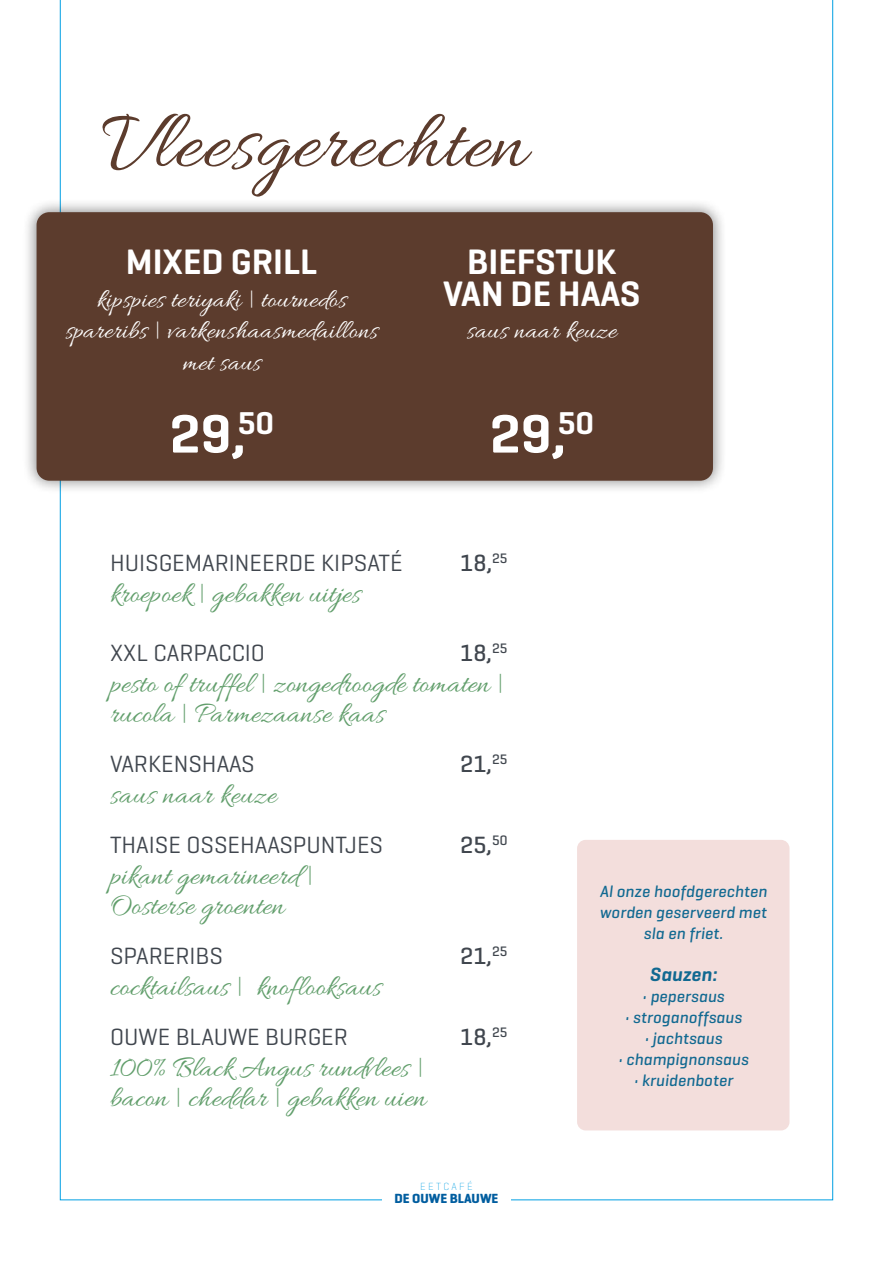
<style>
.page{position:relative;width:893px;height:1263px;background:#fff}
.page>*{position:absolute;margin:0;border:0;box-sizing:border-box;transform-origin:0 0}
.t1{font:85.05px "Allura";letter-spacing:.01em;color:#5c3c2d}
.t2{font:600 55.05px "Geogrotesque";color:#fff}
.t3{font:600 36px/31.5px "Geogrotesque";color:#fff;text-align:center}
.t4{font:30px/30px "Allura";color:#619e6b}
.t5{font:27px/31.5px "Allura";letter-spacing:.01em;color:#fff;text-align:center}
.t6{font:24px "Geogrotesque";color:#40464e}
.t7{font:500 24px "Geogrotesque";color:#40464e}
.t8{font:italic 600 19.5px "Geogrotesque";letter-spacing:.01em;color:#116991}
.t9{font:italic 500 16.5px/21px "Geogrotesque";letter-spacing:.01em;color:#116991;text-align:center}
.t10{font:700 13.5px "Geogrotesque";color:#005d9f}
.t11{font:200 10.5px "Geogrotesque";letter-spacing:.225em;color:#009fe3}
</style>
<div class="page">
<div style="left:577px;top:840px;width:212px;height:290px;background:#f3dedc;border-radius:9px"></div>
<div style="left:23px;top:198px;width:704px;height:297px;background:#000;opacity:.5"></div>
<div style="left:37px;top:212px;width:676px;height:269px;background:#5c3c2d;border-radius:13px"></div>
<h1 class="t1" style="left:101px;top:96px;width:427px">Vleesgerechten</h1>
<p class="t3" style="left:126px;top:246px;width:193px">MIXED GRILL</p>
<p class="t5" style="left:65px;top:285px;width:314px">kipspies teriyaki | tournedos spareribs | varkenshaasmedaillons met saus</p>
<p class="t3" style="left:443px;top:246px;width:199px">BIEFSTUK<br>VAN DE HAAS</p>
<p class="t5" style="left:467px;top:317px;width:152px">saus naar keuze</p>
<h2 class="t2" style="left:169px;top:399px;width:106px">29,<sup>50</sup></h2>
<h2 class="t2" style="left:490px;top:399px;width:106px">29,<sup>50</sup></h2>
<p class="t6" style="left:110px;top:548px;width:294px">HUISGEMARINEERDE KIPSATÉ</p>
<p class="t7" style="left:460px;top:548px;width:49px">18,<sup>25</sup></p>
<p class="t4" style="left:110px;top:581px;width:252px">kroepoek | gebakken uitjes</p>
<p class="t6" style="left:110px;top:638px;width:157px">XXL CARPACCIO</p>
<p class="t7" style="left:460px;top:638px;width:49px">18,<sup>25</sup></p>
<p class="t4" style="left:110px;top:671px;width:395px">pesto of truffel | zongedroogde tomaten | rucola | Parmezaanse kaas</p>
<p class="t6" style="left:110px;top:749px;width:146px">VARKENSHAAS</p>
<p class="t7" style="left:460px;top:749px;width:49px">21,<sup>25</sup></p>
<p class="t4" style="left:110px;top:782px;width:168px">saus naar keuze</p>
<p class="t6" style="left:110px;top:830px;width:275px">THAISE OSSEHAASPUNTJES</p>
<p class="t7" style="left:460px;top:830px;width:49px">25,<sup>50</sup></p>
<p class="t4" style="left:110px;top:863px;width:205px">pikant gemarineerd |<br>Oosterse groenten</p>
<p class="t6" style="left:110px;top:941px;width:115px">SPARERIBS</p>
<p class="t7" style="left:460px;top:941px;width:49px">21,<sup>25</sup></p>
<p class="t4" style="left:110px;top:974px;width:273px">cocktailsaus | knoflooksaus</p>
<p class="t6" style="left:110px;top:1022px;width:239px">OUWE BLAUWE BURGER</p>
<p class="t7" style="left:460px;top:1022px;width:49px">18,<sup>25</sup></p>
<p class="t4" style="left:110px;top:1055px;width:318px">100% Black Angus rundvlees | bacon | cheddar | gebakken uien</p>
<p class="t11" style="left:420px;top:1180px;width:54px">EETCAFÉ</p>
<p class="t10" style="left:395px;top:1190px;width:105px">DE OUWE BLAUWE</p>
<p class="t9" style="left:600px;top:880px;width:169px">Al onze hoofdgerechten worden geserveerd met sla en friet.</p>
<p class="t8" style="left:650px;top:962px;width:69px">Sauzen:</p>
<p class="t9" style="left:642px;top:985px;width:84px">• pepersaus</p>
<p class="t9" style="left:625px;top:1006px;width:119px">• stroganoffsaus</p>
<p class="t9" style="left:644px;top:1027px;width:79px">• jachtsaus</p>
<p class="t9" style="left:618px;top:1048px;width:132px">• champignonsaus</p>
<p class="t9" style="left:634px;top:1069px;width:101px">• kruidenboter</p>
</div>
